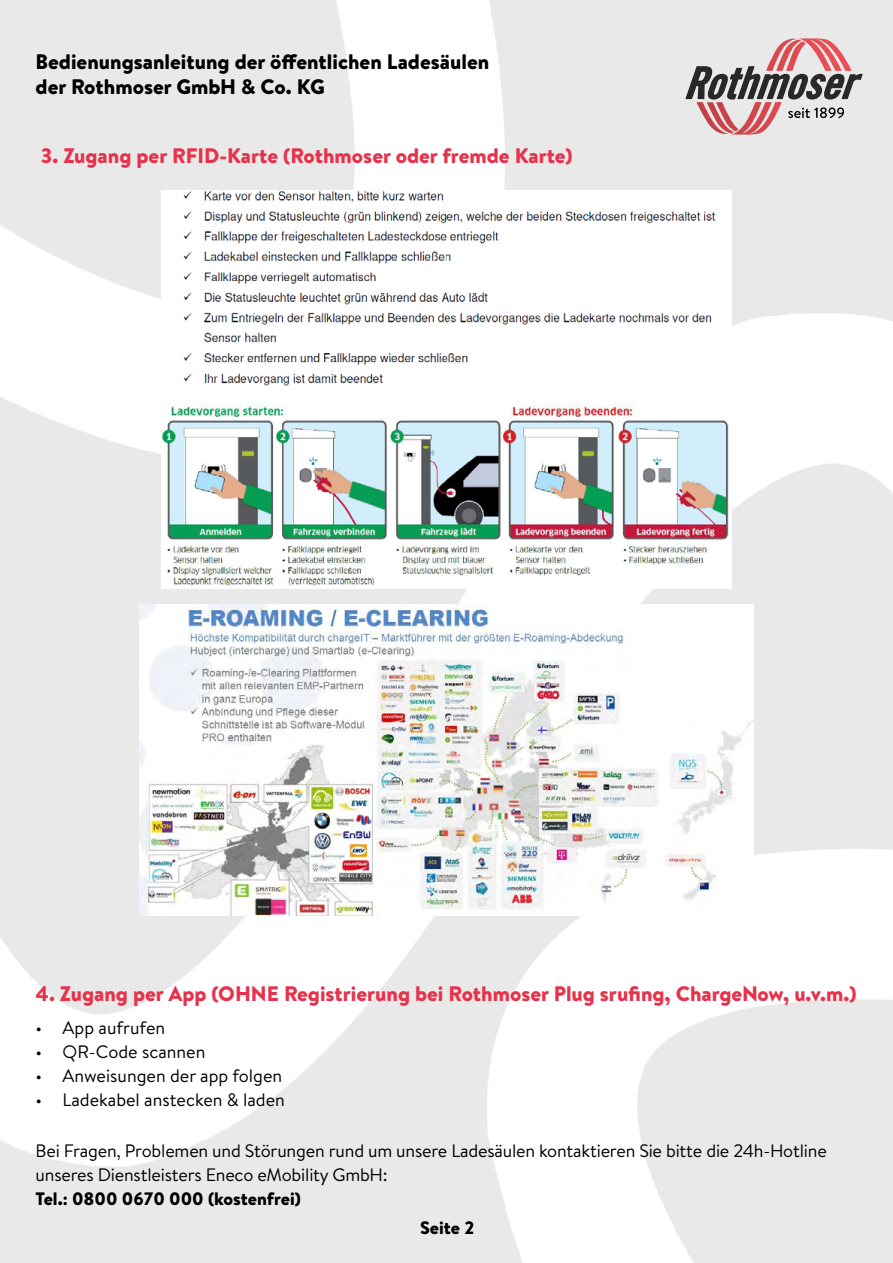
<style>
.page{position:relative;width:893px;height:1263px;background:#fff}
.page>*{position:absolute;margin:0;border:0;box-sizing:border-box;transform-origin:0 0}
.t1{font:900 21px "Brandon Text";color:#e6324b}
.t2{font:900 21px "Brandon Text";color:#000}
.t3{font:18px/24px "Brandon Text";letter-spacing:-.01em;color:#000}
.t4{font:900 18px "Brandon Text";color:#000}
</style>
<div class="page">
<img style="left:162px;top:191px;width:568px;height:397px">
<img style="left:140px;top:605px;width:613px;height:310px">
<svg style="left:685px;top:38px;width:177px;height:97px;background:#c2aeaf"></svg>
<p class="t2" style="left:36px;top:47px;width:455px">Bedienungsanleitung der öffentlichen Ladesäulen</p>
<p class="t2" style="left:36px;top:72px;width:291px">der Rothmoser GmbH &amp; Co. KG</p>
<p class="t1" style="left:41px;top:141px;width:533px">3. Zugang per RFID-Karte (Rothmoser oder fremde Karte)</p>
<p class="t1" style="left:36px;top:979px;width:822px">4. Zugang per App (OHNE Registrierung bei Rothmoser Plug srufing, ChargeNow, u.v.m.)</p>
<p class="t3" style="left:36px;top:1015px;width:131px">• App aufrufen</p>
<p class="t3" style="left:36px;top:1039px;width:171px">• QR-Code scannen</p>
<p class="t3" style="left:36px;top:1063px;width:248px">• Anweisungen der app folgen</p>
<p class="t3" style="left:36px;top:1087px;width:251px">• Ladekabel anstecken &amp; laden</p>
<p class="t3" style="left:36px;top:1138px;width:793px">Bei Fragen, Problemen und Störungen rund um unsere Ladesäulen kontaktieren Sie bitte die 24h-Hotline unseres Dienstleisters Eneco eMobility GmbH:</p>
<p class="t4" style="left:36px;top:1186px;width:267px">Tel.: 0800 0670 000 (kostenfrei)</p>
<p class="t4" style="left:420px;top:1215px;width:56px">Seite 2</p>
</div>
